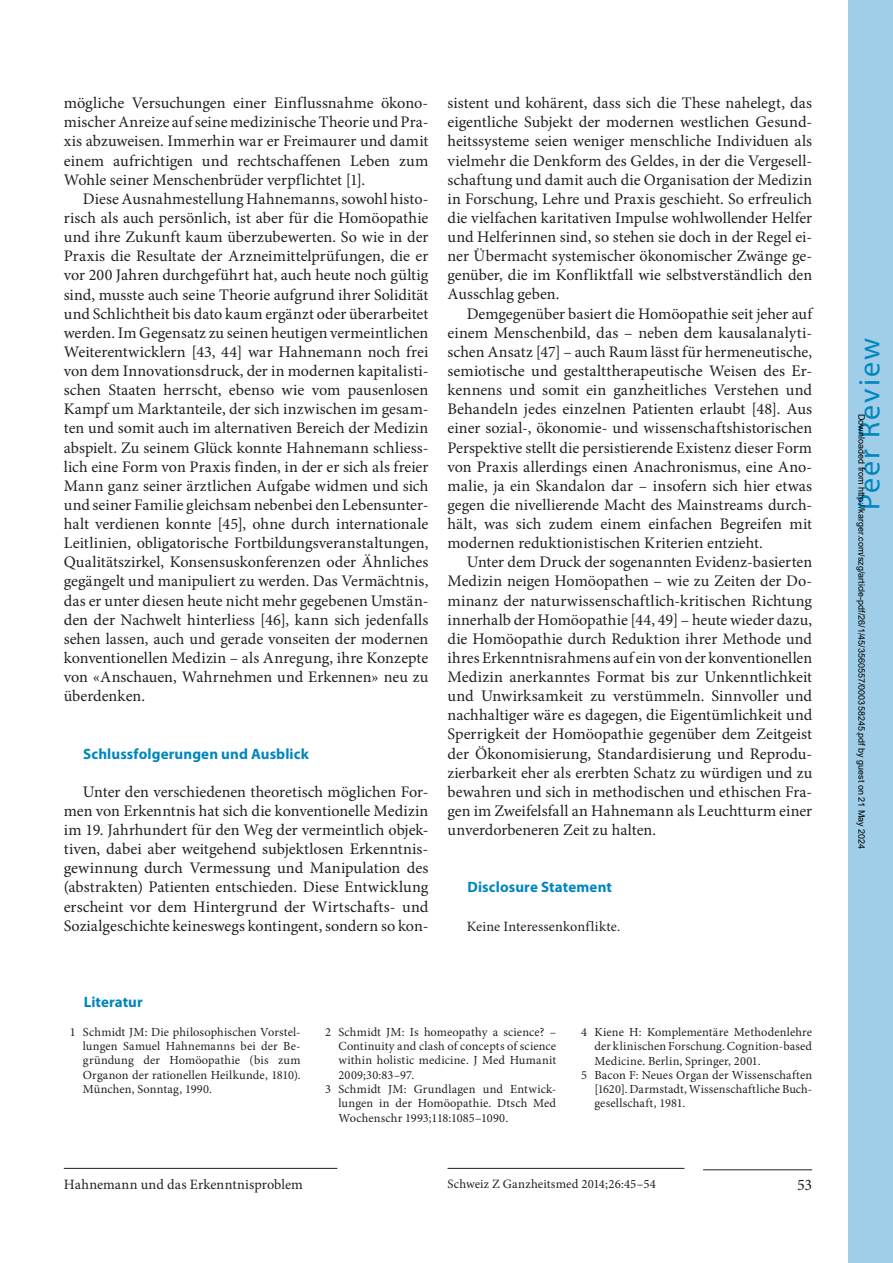
<style>
.page{position:relative;width:893px;height:1263px;background:#fff}
.page>*{position:absolute;margin:0;border:0;box-sizing:border-box;transform-origin:0 0}
.t1{font:30px "Myriad Pro";letter-spacing:.07em;color:#0086be}
.t2{font:16.2px/19px "Minion Pro";color:#231f20;text-align:justify}
.t3{font:700 15px "Myriad Pro";letter-spacing:.005em;color:#0086be}
.t4{font:14.25px "Minion Pro";letter-spacing:.005em;color:#231f20}
.t5{font:12.75px "Minion Pro";letter-spacing:.015em;color:#231f20}
.t6{font:12.3px/14.2px "Minion Pro";letter-spacing:.01em;color:#231f20;text-align:justify}
.t7{font:9px "Arial";color:#000}
</style>
<div class="page">
<hr style="left:703px;top:1169px;width:109px;height:1px;background:#231f20">
<hr style="left:448px;top:1168px;width:236px;height:1px;background:#231f20">
<hr style="left:64px;top:1168px;width:273px;height:1px;background:#231f20">
<div style="left:848px;top:0;width:45px;height:1263px;background:#a0cee8"></div>
<p class="t2" style="left:64px;top:94px;width:366px">mögliche Versuchungen einer Einflussnahme ökono&shy;mischer Anreize auf seine medizinische Theorie und Pra&shy;xis abzuweisen. Immerhin war er Freimaurer und damit einem aufrichtigen und rechtschaffenen Leben zum Wohle seiner Menschenbrüder verpflichtet [1].</p>
<p class="t2" style="left:64px;top:189px;width:366px;text-indent:19px">Diese Ausnahmestellung Hahnemanns, sowohl histo&shy;risch als auch persönlich, ist aber für die Homöopathie und ihre Zukunft kaum überzubewerten. So wie in der Praxis die Resultate der Arzneimittelprüfungen, die er vor 200 Jahren durchgeführt hat, auch heute noch gültig sind, musste auch seine Theorie aufgrund ihrer Solidität und Schlichtheit bis dato kaum ergänzt oder überarbeitet werden. Im Gegensatz zu seinen heutigen vermeintlichen Weiterentwicklern [43, 44] war Hahnemann noch frei von dem Innovationsdruck, der in modernen kapitalisti&shy;schen Staaten herrscht, ebenso wie vom pausenlosen Kampf um Marktanteile, der sich inzwischen im gesam&shy;ten und somit auch im alternativen Bereich der Medizin abspielt. Zu seinem Glück konnte Hahnemann schliess&shy;lich eine Form von Praxis finden, in der er sich als freier Mann ganz seiner ärztlichen Aufgabe widmen und sich und seiner Familie gleichsam nebenbei den Lebensunter&shy;halt verdienen konnte [45], ohne durch internationale Leitlinien, obligatorische Fortbildungsveranstaltungen, Qualitätszirkel, Konsensuskonferenzen oder Ähnliches gegängelt und manipuliert zu werden. Das Vermächtnis, das er unter diesen heute nicht mehr gegebenen Umstän&shy;den der Nachwelt hinterliess [46], kann sich jedenfalls sehen lassen, auch und gerade vonseiten der modernen konventionellen Medizin – als Anregung, ihre Konzepte von «Anschauen, Wahrnehmen und Erkennen» neu zu überdenken.</p>
<p class="t3" style="left:83px;top:744px;width:227px">Schlussfolgerungen und Ausblick</p>
<p class="t2" style="left:64px;top:782px;width:366px;text-indent:19px">Unter den verschiedenen theoretisch möglichen For&shy;men von Erkenntnis hat sich die konventionelle Medizin im 19. Jahrhundert für den Weg der vermeintlich objek&shy;tiven, dabei aber weitgehend subjektlosen Erkenntnis&shy;gewinnung durch Vermessung und Manipulation des (abstrakten) Patienten entschieden. Diese Entwicklung erscheint vor dem Hintergrund der Wirtschafts- und Sozialgeschichte keineswegs kontingent, sondern so kon-</p>
<p class="t2" style="left:448px;top:94px;width:366px">sistent und kohärent, dass sich die These nahelegt, das eigentliche Subjekt der modernen westlichen Gesund&shy;heitssysteme seien weniger menschliche Individuen als vielmehr die Denkform des Geldes, in der die Vergesell&shy;schaftung und damit auch die Organisation der Medizin in Forschung, Lehre und Praxis geschieht. So erfreulich die vielfachen karitativen Impulse wohlwollender Helfer und Helferinnen sind, so stehen sie doch in der Regel ei&shy;ner Übermacht systemischer ökonomischer Zwänge ge&shy;genüber, die im Konfliktfall wie selbstverständlich den Ausschlag geben.</p>
<p class="t2" style="left:448px;top:304px;width:366px;text-indent:19px">Demgegenüber basiert die Homöopathie seit jeher auf einem Menschenbild, das – neben dem kausalanalyti&shy;schen Ansatz [47] – auch Raum lässt für hermeneutische, semiotische und gestalttherapeutische Weisen des Er&shy;kennens und somit ein ganzheitliches Verstehen und Behandeln jedes einzelnen Patienten erlaubt [48]. Aus einer sozial-, ökonomie- und wissenschaftshistorischen Perspektive stellt die persistierende Existenz dieser Form von Praxis allerdings einen Anachronismus, eine Ano&shy;malie, ja ein Skandalon dar – insofern sich hier etwas gegen die nivellierende Macht des Mainstreams durch&shy;hält, was sich zudem einem einfachen Begreifen mit modernen reduktionistischen Kriterien entzieht.</p>
<p class="t2" style="left:448px;top:553px;width:366px;text-indent:19px">Unter dem Druck der sogenannten Evidenz-basierten Medizin neigen Homöopathen – wie zu Zeiten der Do&shy;minanz der naturwissenschaftlich-kritischen Richtung innerhalb der Homöopathie [44, 49] – heute wieder dazu, die Homöopathie durch Reduktion ihrer Methode und ihres Erkenntnisrahmens auf ein von der konventionellen Medizin anerkanntes Format bis zur Unkenntlichkeit und Unwirksamkeit zu verstümmeln. Sinnvoller und nachhaltiger wäre es dagegen, die Eigentümlichkeit und Sperrigkeit der Homöopathie gegenüber dem Zeitgeist der Ökonomisierung, Standardisierung und Reprodu&shy;zierbarkeit eher als ererbten Schatz zu würdigen und zu bewahren und sich in methodischen und ethischen Fra&shy;gen im Zweifelsfall an Hahnemann als Leuchtturm einer unverdorbeneren Zeit zu halten.</p>
<p class="t3" style="left:467px;top:878px;width:146px">Disclosure Statement</p>
<p class="t4" style="left:467px;top:916px;width:155px">Keine Interessenkonflikte.</p>
<p class="t3" style="left:84px;top:992px;width:61px">Literatur</p>
<p class="t6" style="left:83px;top:1025px;width:219px;text-indent:-13px">1 Schmidt JM: Die philosophischen Vorstel&shy;lungen Samuel Hahnemanns bei der Be&shy;gründung der Homöopathie (bis zum Organon der rationellen Heilkunde, 1810).<br>München, Sonntag, 1990.</p>
<p class="t6" style="left:325px;top:1025px;width:232px">2 Schmidt JM: Is homeopathy a science? –</p>
<p class="t6" style="left:338px;top:1039px;width:219px">Continuity and clash of concepts of science</p>
<p class="t6" style="left:338px;top:1053px;width:219px">within holistic medicine. J Med Humanit</p>
<p class="t6" style="left:338px;top:1068px;width:77px">2009;30:83–97.</p>
<p class="t6" style="left:325px;top:1082px;width:232px">3 Schmidt JM: Grundlagen und Entwick-</p>
<p class="t6" style="left:338px;top:1096px;width:219px">lungen in der Homöopathie. Dtsch Med</p>
<p class="t6" style="left:338px;top:1110px;width:171px">Wochenschr 1993;118:1085–1090.</p>
<p class="t6" style="left:581px;top:1025px;width:232px">4 Kiene H: Komplementäre Methodenlehre</p>
<p class="t6" style="left:594px;top:1039px;width:219px">der klinischen Forschung. Cognition-based</p>
<p class="t6" style="left:594px;top:1053px;width:168px">Medicine. Berlin, Springer, 2001.</p>
<p class="t6" style="left:581px;top:1068px;width:232px">5 Bacon F: Neues Organ der Wissenschaften</p>
<p class="t6" style="left:594px;top:1082px;width:219px">[1620]. Darmstadt, Wissenschaftliche Buch-</p>
<p class="t6" style="left:594px;top:1096px;width:92px">gesellschaft, 1981.</p>
<p class="t4" style="left:64px;top:1175px;width:241px">Hahnemann und das Erkenntnisproblem</p>
<p class="t5" style="left:448px;top:1175px;width:210px">Schweiz Z Ganzheitsmed 2014;26:45–54</p>
<p class="t2" style="left:797px;top:1175px;width:17px">53</p>
<h1 class="t1" style="left:851px;top:510px;width:174px;rotate:-90deg">Peer Review</h1>
<p class="t7" style="left:865px;top:414px;width:436px;rotate:90deg">Downloaded from http://karger.com/szg/article-pdf/26/1/45/3560557/000358245.pdf by guest on 21 May 2024</p>
</div>
